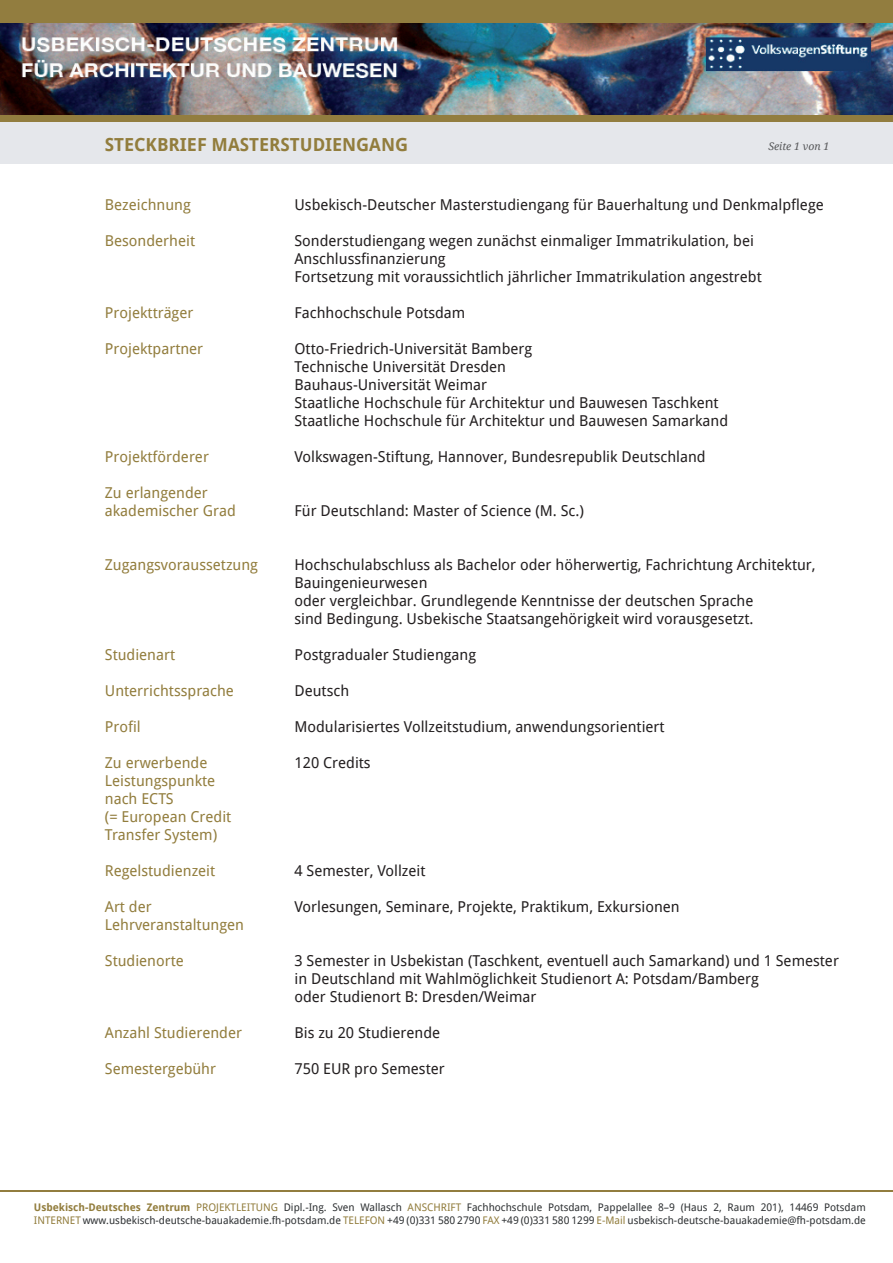
<style>
.page{position:relative;width:893px;height:1263px;background:#fff}
.page>*{position:absolute;margin:0;border:0;box-sizing:border-box;transform-origin:0 0}
.t1{font:700 18px "Droid Sans";color:#927d3d}
.t2{font:15px/18px "Droid Sans";color:#231f20}
.t3{font:15px/18px "Droid Sans";color:#927d3d}
.t4{font:10.5px/12.6px "Droid Sans";color:#2e3133}
.t5{font:italic 10.5px "Droid Serif";color:#57585a}
.s1{font-weight:700;color:#927d3d}
.s2{color:#927d3d}
</style>
<div class="page">
<div style="left:0;top:121px;width:892px;height:43px;background:#e5e7eb"></div>
<img style="left:0;top:22px;width:893px;height:93px">
<div style="left:0;top:0;width:893px;height:22px;background:#927d3f"></div>
<div style="left:0;top:115px;width:893px;height:6px;background:#927d3f"></div>
<hr style="left:0;top:1190px;width:893px;height:2px;background:#927d3f">
<p class="t1" style="left:105px;top:133px;width:305px">STECKBRIEF MASTERSTUDIENGANG</p>
<p class="t5" style="left:768px;top:139px;width:62px">Seite 1 von 1</p>
<p class="t3" style="left:105px;top:196px;width:87px">Bezeichnung</p>
<p class="t3" style="left:105px;top:232px;width:92px">Besonderheit</p>
<p class="t3" style="left:105px;top:304px;width:90px">Projektträger</p>
<p class="t3" style="left:105px;top:340px;width:100px">Projektpartner</p>
<p class="t3" style="left:105px;top:448px;width:106px">Projektförderer</p>
<p class="t3" style="left:105px;top:484px;width:132px">Zu erlangender akademischer Grad</p>
<p class="t3" style="left:105px;top:556px;width:155px">Zugangsvoraussetzung</p>
<p class="t3" style="left:105px;top:646px;width:72px">Studienart</p>
<p class="t3" style="left:105px;top:682px;width:131px">Unterrichtssprache</p>
<p class="t3" style="left:105px;top:718px;width:37px">Profil</p>
<p class="t3" style="left:105px;top:754px;width:128px">Zu erwerbende<br>Leistungspunkte nach ECTS<br>(= European Credit<br>Transfer System)</p>
<p class="t3" style="left:105px;top:862px;width:112px">Regelstudienzeit</p>
<p class="t3" style="left:105px;top:898px;width:141px">Art der<br>Lehrveranstaltungen</p>
<p class="t3" style="left:105px;top:952px;width:80px">Studienorte</p>
<p class="t3" style="left:105px;top:1024px;width:139px">Anzahl Studierender</p>
<p class="t3" style="left:105px;top:1060px;width:113px">Semestergebühr</p>
<p class="t2" style="left:294px;top:196px;width:531px">Usbekisch-Deutscher Masterstudiengang für Bauerhaltung und Denkmalpflege</p>
<p class="t2" style="left:294px;top:232px;width:469px">Sonderstudiengang wegen zunächst einmaliger Immatrikulation, bei<br>Anschlussfinanzierung<br>Fortsetzung mit voraussichtlich jährlicher Immatrikulation angestrebt</p>
<p class="t2" style="left:294px;top:304px;width:172px">Fachhochschule Potsdam</p>
<p class="t2" style="left:294px;top:340px;width:435px">Otto-Friedrich-Universität Bamberg<br>Technische Universität Dresden<br>Bauhaus-Universität Weimar<br>Staatliche Hochschule für Architektur und Bauwesen Taschkent Staatliche Hochschule für Architektur und Bauwesen Samarkand</p>
<p class="t2" style="left:294px;top:448px;width:413px">Volkswagen-Stiftung, Hannover, Bundesrepublik Deutschland</p>
<p class="t2" style="left:294px;top:502px;width:291px">Für Deutschland: Master of Science (M. Sc.)</p>
<p class="t2" style="left:294px;top:556px;width:523px">Hochschulabschluss als Bachelor oder höherwertig, Fachrichtung Architektur, Bauingenieurwesen<br>oder vergleichbar. Grundlegende Kenntnisse der deutschen Sprache<br>sind Bedingung. Usbekische Staatsangehörigkeit wird vorausgesetzt.</p>
<p class="t2" style="left:294px;top:646px;width:183px">Postgradualer Studiengang</p>
<p class="t2" style="left:294px;top:682px;width:56px">Deutsch</p>
<p class="t2" style="left:294px;top:718px;width:372px">Modularisiertes Vollzeitstudium, anwendungsorientiert</p>
<p class="t2" style="left:294px;top:754px;width:78px">120 Credits</p>
<p class="t2" style="left:294px;top:862px;width:133px">4 Semester, Vollzeit</p>
<p class="t2" style="left:294px;top:898px;width:387px">Vorlesungen, Seminare, Projekte, Praktikum, Exkursionen</p>
<p class="t2" style="left:294px;top:952px;width:546px">3 Semester in Usbekistan (Taschkent, eventuell auch Samarkand) und 1 Semester in Deutschland mit Wahlmöglichkeit Studienort A: Potsdam/Bamberg<br>oder Studienort B: Dresden/Weimar</p>
<p class="t2" style="left:294px;top:1024px;width:147px">Bis zu 20 Studierende</p>
<p class="t2" style="left:294px;top:1060px;width:152px">750 EUR pro Semester</p>
<p class="t4" style="left:34px;top:1201px;width:833px"><span class="s1">Usbekisch-Deutsches Zentrum</span> <span class="s2">PROJEKTLEITUNG</span> Dipl.-Ing. Sven Wallasch <span class="s2">ANSCHRIFT</span> Fachhochschule Potsdam, Pappelallee 8–9 (Haus 2, Raum 201), 14469 Potsdam<br><span class="s2">INTERNET</span> www.usbekisch-deutsche-bauakademie.fh-potsdam.de <span class="s2">TELEFON</span> +49 (0)331 580 2790 <span class="s2">FAX</span> +49 (0)331 580 1299 <span class="s2">E-Mail</span> usbekisch-deutsche-bauakademie@fh-potsdam.de</p>
</div>
